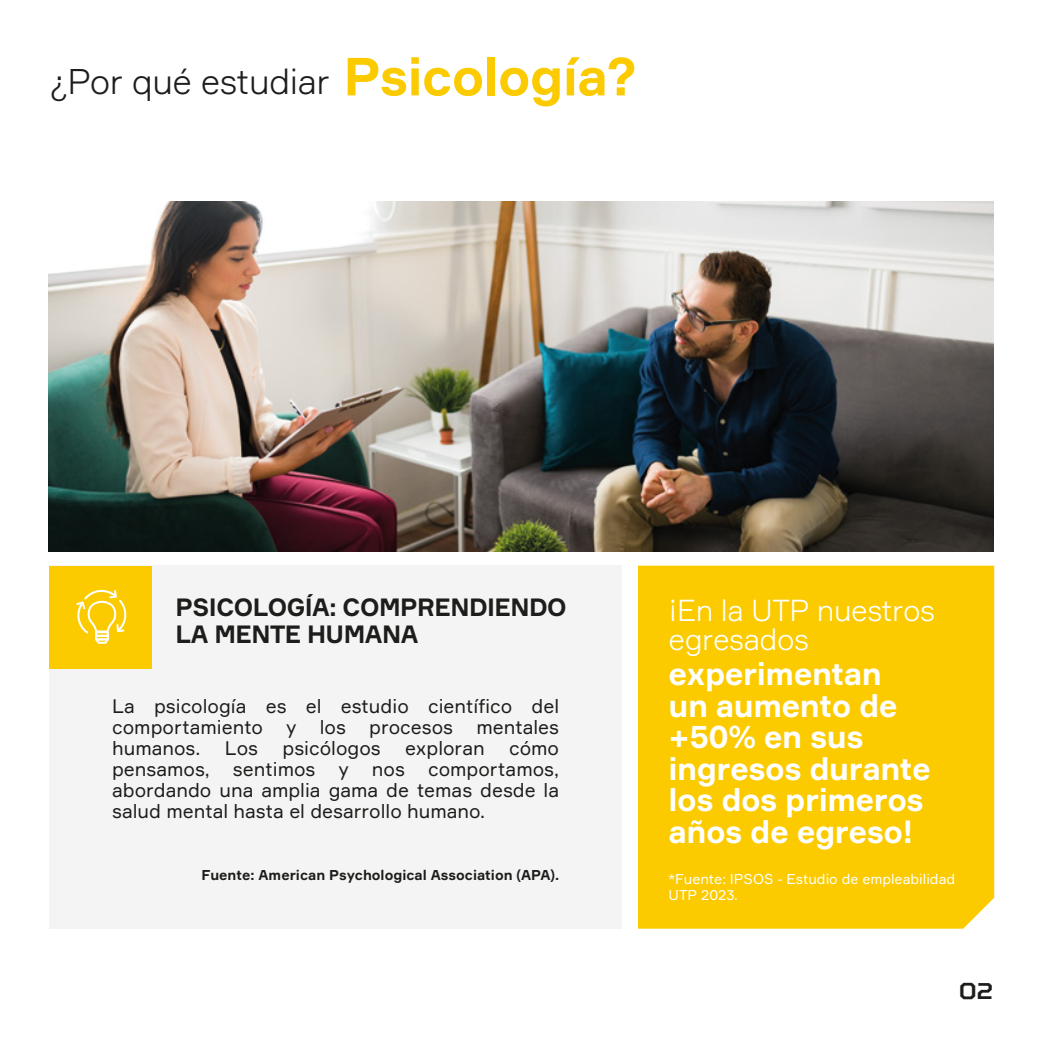
<style>
.page{position:relative;width:1042px;height:1042px;background:#fff}
.page>*{position:absolute;margin:0;border:0;box-sizing:border-box;transform-origin:0 0}
.t1{font:300 35px "Formular";letter-spacing:-.015em;color:#1d1d1b}
.t2{font:700 31.5px/31.5px "Formular";letter-spacing:-.015em;color:#fff}
.t3{font:300 29.75px/28.9px "Formular";letter-spacing:-.015em;color:#fff}
.t4{font:700 24.5px/26.2px "Formular";letter-spacing:-.02em;color:#1d1d1b}
.t5{font:700 22.75px "TT Squares";color:#1d1d1b}
.t6{font:19.25px/21px "Formular";color:#1d1d1b;text-align:justify}
.t7{font:700 14px "Formular";color:#1d1d1b}
.t8{font:14px/15.9px "Formular";color:#fff}
.s1{font-weight:700;font-size:52.5px;color:#fbcb00}
</style>
<div class="page">
<div style="left:49px;top:565px;width:573px;height:363px;background:#f4f4f4"></div>
<div style="left:49px;top:565px;width:103px;height:103px;background:#fbcb00"></div>
<svg style="left:76px;top:589px;width:51px;height:55px"></svg>
<img style="left:49px;top:202px;width:945px;height:349px">
<div style="left:638px;top:566px;width:356px;height:362px;background:#fbcb00"></div>
<h1 class="t1" style="left:50px;top:60px;width:589px">¿Por qué estudiar <span class="s1">Psicología?</span></h1>
<p class="t4" style="left:175px;top:594px;width:393px">PSICOLOGÍA: COMPRENDIENDO<br>LA MENTE HUMANA</p>
<p class="t6" style="left:112px;top:695px;width:448px">La psicología es el estudio científico del comportamiento y los procesos mentales humanos.</p>
<p class="t6" style="left:112px;top:737px;width:448px;text-indent:397px">cómo pensamos, sentimos y nos comportamos, abordando una amplia gama de temas desde la salud mental hasta el desarrollo humano.</p>
<p class="t6" style="left:225px;top:737px;width:35px">Los</p>
<p class="t6" style="left:282px;top:737px;width:100px">psicólogos</p>
<p class="t6" style="left:405px;top:737px;width:81px">exploran</p>
<h3 class="t3" style="left:668px;top:595px;width:268px">¡En la UTP nuestros egresados</h3>
<h2 class="t2" style="left:668px;top:657px;width:264px">experimentan<br>un aumento de +50% en sus ingresos durante los dos primeros años de egreso!</h2>
<p class="t7" style="left:202px;top:866px;width:359px">Fuente: American Psychological Association (APA).</p>
<p class="t8" style="left:668px;top:870px;width:288px">*Fuente: IPSOS - Estudio de empleabilidad<br>UTP 2023.</p>
<p class="t5" style="left:958px;top:977px;width:36px">02</p>
</div>
